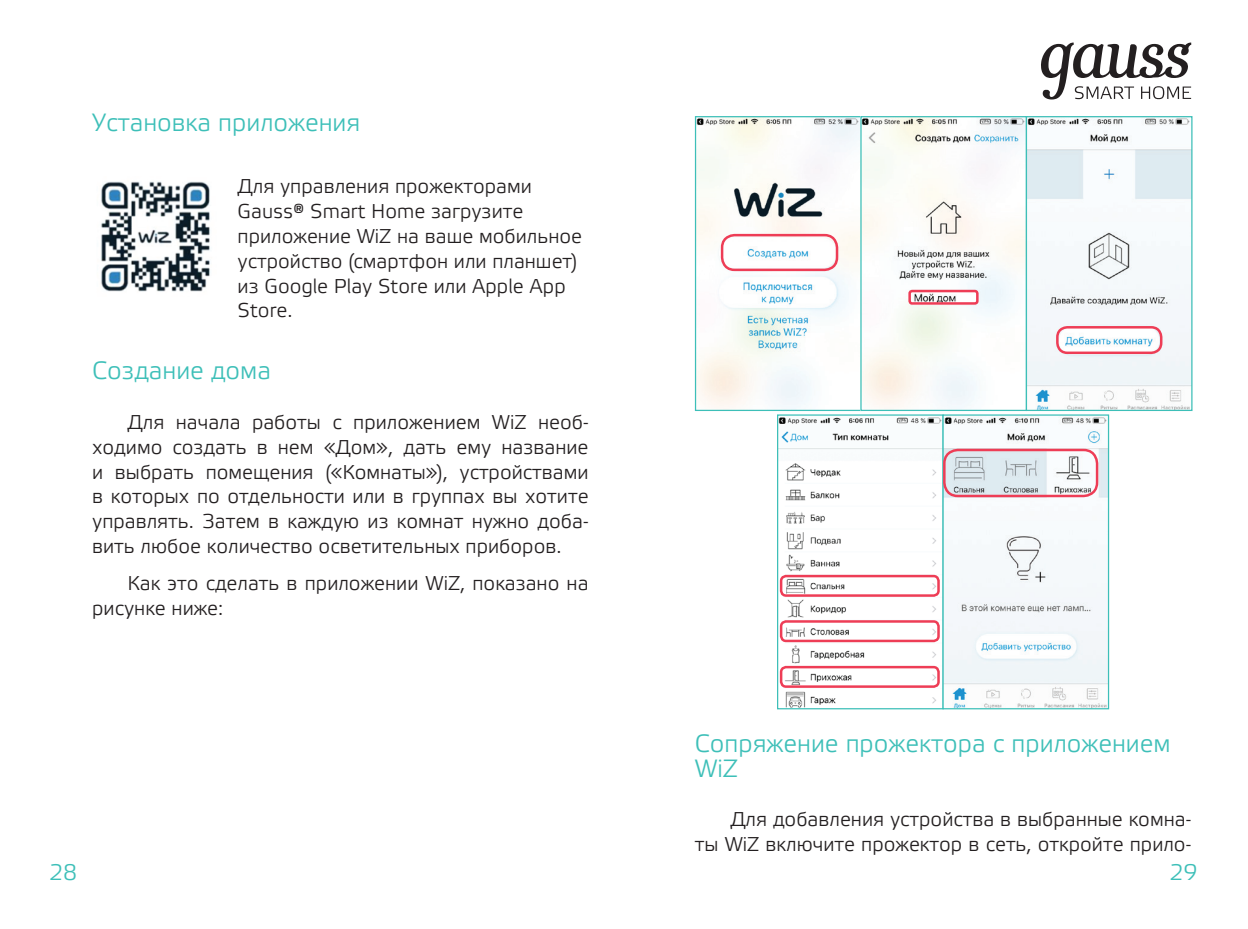
<style>
.page{position:relative;width:1248px;height:929px;background:#fff}
.page>*{position:absolute;margin:0;border:0;box-sizing:border-box;transform-origin:0 0}
.t1{font:25px/24.8px "Etelka Light Pro";color:#3dbfb8}
.t2{font:22.5px "Etelka Light Pro";color:#3dbfb8}
.t3{font:20px/24.8px "Etelka Light Pro";color:#231f20}
</style>
<div class="page">
<svg style="left:1041px;top:43px;width:150px;height:56px"></svg>
<img style="left:101px;top:181px;width:109px;height:111px">
<img style="left:696px;top:118px;width:163px;height:291px">
<div style="left:694px;top:116px;width:167px;height:295px;border:1px solid #3dbfb8"></div>
<svg style="left:862px;top:118px;width:162px;height:291px"></svg>
<div style="left:860px;top:116px;width:166px;height:295px;border:1px solid #3dbfb8"></div>
<svg style="left:1027px;top:118px;width:163px;height:291px;fill:#f5f9fb"></svg>
<div style="left:1025px;top:116px;width:167px;height:295px;border:1px solid #3dbfb8"></div>
<div style="left:720px;top:234px;width:118px;height:37px;border:2px solid #ee3d56;border-radius:12px"></div>
<div style="left:908px;top:290px;width:70px;height:14px;border:2px solid #ee3d56;border-radius:2px"></div>
<div style="left:1055px;top:326px;width:107px;height:28px;border:2px solid #ee3d56;border-radius:10px"></div>
<img style="left:779px;top:417px;width:162px;height:290px">
<div style="left:777px;top:414px;width:166px;height:295px;border:1px solid #3dbfb8"></div>
<svg style="left:944px;top:416px;width:162px;height:291px;fill:#f5f8fb"></svg>
<div style="left:942px;top:414px;width:166px;height:295px;border:1px solid #3dbfb8"></div>
<div style="left:779px;top:574px;width:160px;height:22px;border:2px solid #ee3d56;border-radius:5px"></div>
<div style="left:779px;top:620px;width:160px;height:22px;border:2px solid #ee3d56;border-radius:5px"></div>
<div style="left:779px;top:665px;width:160px;height:22px;border:2px solid #ee3d56;border-radius:5px"></div>
<div style="left:943px;top:448px;width:155px;height:49px;border:2px solid #ee3d56;border-radius:14px"></div>
<p class="t1" style="left:92px;top:112px;width:269px">Установка приложения</p>
<p class="t3" style="left:237px;top:175px;width:346px">Для управления прожекторами<br>Gauss® Smart Home загрузите приложение WiZ на ваше мобильное устройство (смартфон или планшет) из Google Play Store или Apple App<br>Store.</p>
<p class="t1" style="left:92px;top:360px;width:180px">Создание дома</p>
<p class="t3" style="left:92px;top:411px;width:498px;text-align:justify;text-indent:35px">Для начала работы с приложением WiZ необ&shy;ходимо создать в нем «Дом», дать ему название и выбрать помещения («Комнаты»), устройствами в которых по отдельности или в группах вы хотите управлять. Затем в каждую из комнат нужно доба&shy;вить любое количество осветительных приборов.</p>
<p class="t3" style="left:92px;top:572px;width:498px;text-indent:35px">Как это сделать в приложении WiZ, показано на рисунке ниже:</p>
<p class="t1" style="left:694px;top:732px;width:477px">Сопряжение прожектора с приложением<br>WiZ</p>
<p class="t3" style="left:694px;top:808px;width:498px;text-align:right">Для добавления устройства в выбранные комна-<br>ты WiZ включите прожектор в сеть, откройте прило-</p>
<p class="t2" style="left:49px;top:859px;width:29px">28</p>
<p class="t2" style="left:1169px;top:859px;width:29px">29</p>
</div>
